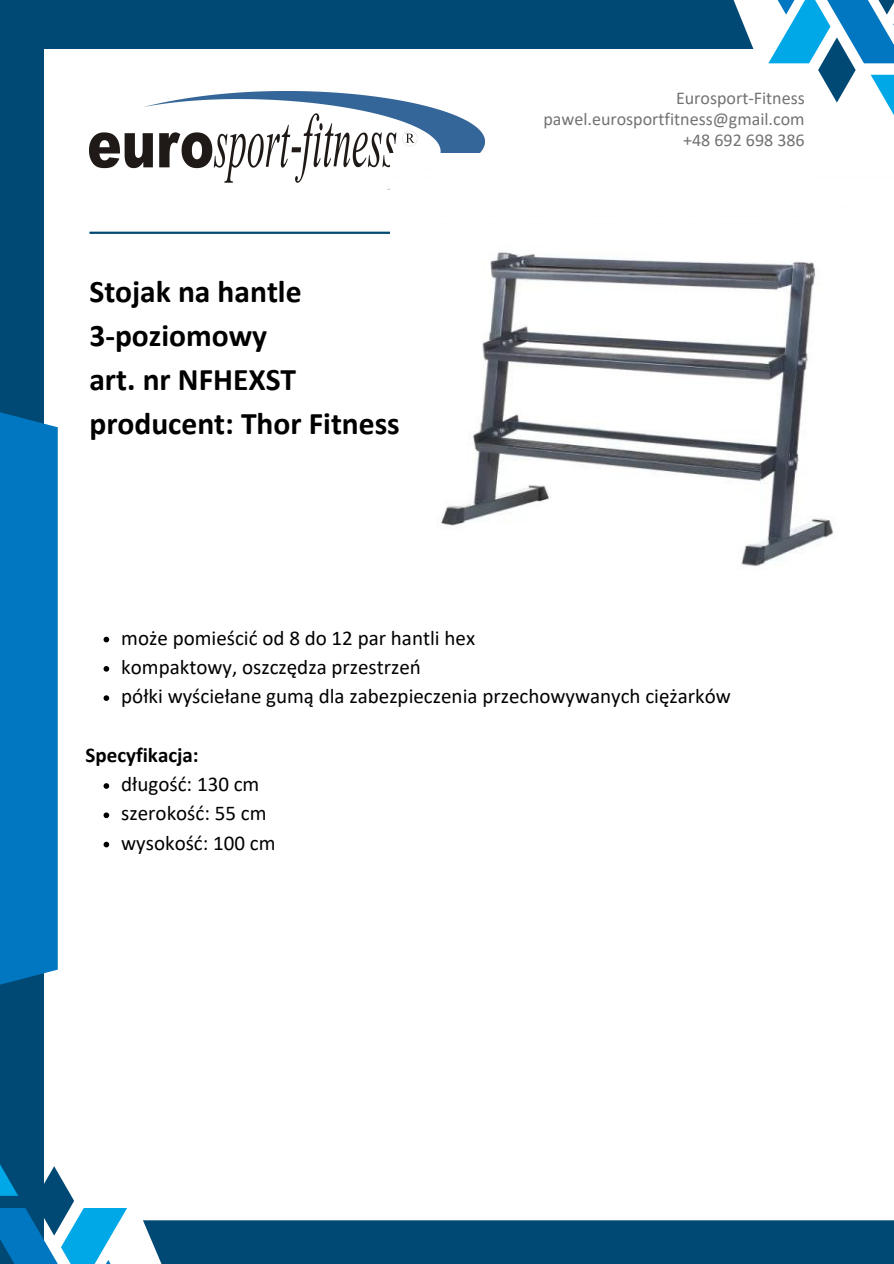
<style>
.page{position:relative;width:894px;height:1264px;background:#fff}
.page>*{position:absolute;margin:0;border:0;box-sizing:border-box;transform-origin:0 0}
.t1{font:700 31.5px "Calibri";color:#000}
.t2{font:21px "Calibri";color:#000}
.t3{font:700 21px "Calibri";color:#000}
.t4{font:18px "Calibri";color:#737373}
</style>
<div class="page">
<svg style="left:768px;top:0;width:126px;height:115px"></svg>
<div style="left:0;top:40px;width:44px;height:1223px;background:#014975"></div>
<svg style="left:0;top:1164px;width:127px;height:99px"></svg>
<hr style="left:89px;top:232px;width:715px;height:2px;background:#014975">
<div style="left:0;top:0;width:753px;height:49px;background:#014975"></div>
<div style="left:143px;top:1220px;width:750px;height:43px;background:#014975"></div>
<div style="left:0;top:404px;width:58px;height:588px;background:#0077c0"></div>
<img style="left:89px;top:91px;width:396px;height:98px">
<img style="left:391px;top:154px;width:443px;height:413px">
<svg style="left:103px;top:636px;width:6px;height:6px"></svg>
<svg style="left:103px;top:666px;width:6px;height:5px"></svg>
<svg style="left:103px;top:695px;width:6px;height:6px"></svg>
<svg style="left:103px;top:783px;width:6px;height:5px"></svg>
<svg style="left:103px;top:812px;width:6px;height:6px"></svg>
<svg style="left:103px;top:841px;width:6px;height:6px"></svg>
<p class="t1" style="left:89px;top:278px;width:213px">Stojak na hantle</p>
<p class="t1" style="left:89px;top:322px;width:179px">3-poziomowy</p>
<p class="t1" style="left:89px;top:366px;width:208px">art. nr NFHEXST</p>
<p class="t1" style="left:89px;top:410px;width:312px">producent: Thor Fitness</p>
<p class="t4" style="left:675px;top:91px;width:130px">Eurosport-Fitness</p>
<p class="t4" style="left:543px;top:111px;width:263px">pawel.eurosportfitness@gmail.com</p>
<p class="t4" style="left:683px;top:132px;width:123px">+48 692 698 386</p>
<p class="t2" style="left:121px;top:629px;width:355px">może pomieścić od 8 do 12 par hantli hex</p>
<p class="t2" style="left:121px;top:658px;width:301px">kompaktowy, oszczędza przestrzeń</p>
<p class="t2" style="left:121px;top:687px;width:611px">półki wyściełane gumą dla zabezpieczenia przechowywanych ciężarków</p>
<p class="t3" style="left:85px;top:746px;width:115px">Specyfikacja:</p>
<p class="t2" style="left:121px;top:775px;width:140px">długość: 130 cm</p>
<p class="t2" style="left:121px;top:804px;width:147px">szerokość: 55 cm</p>
<p class="t2" style="left:121px;top:833px;width:156px">wysokość: 100 cm</p>
</div>
